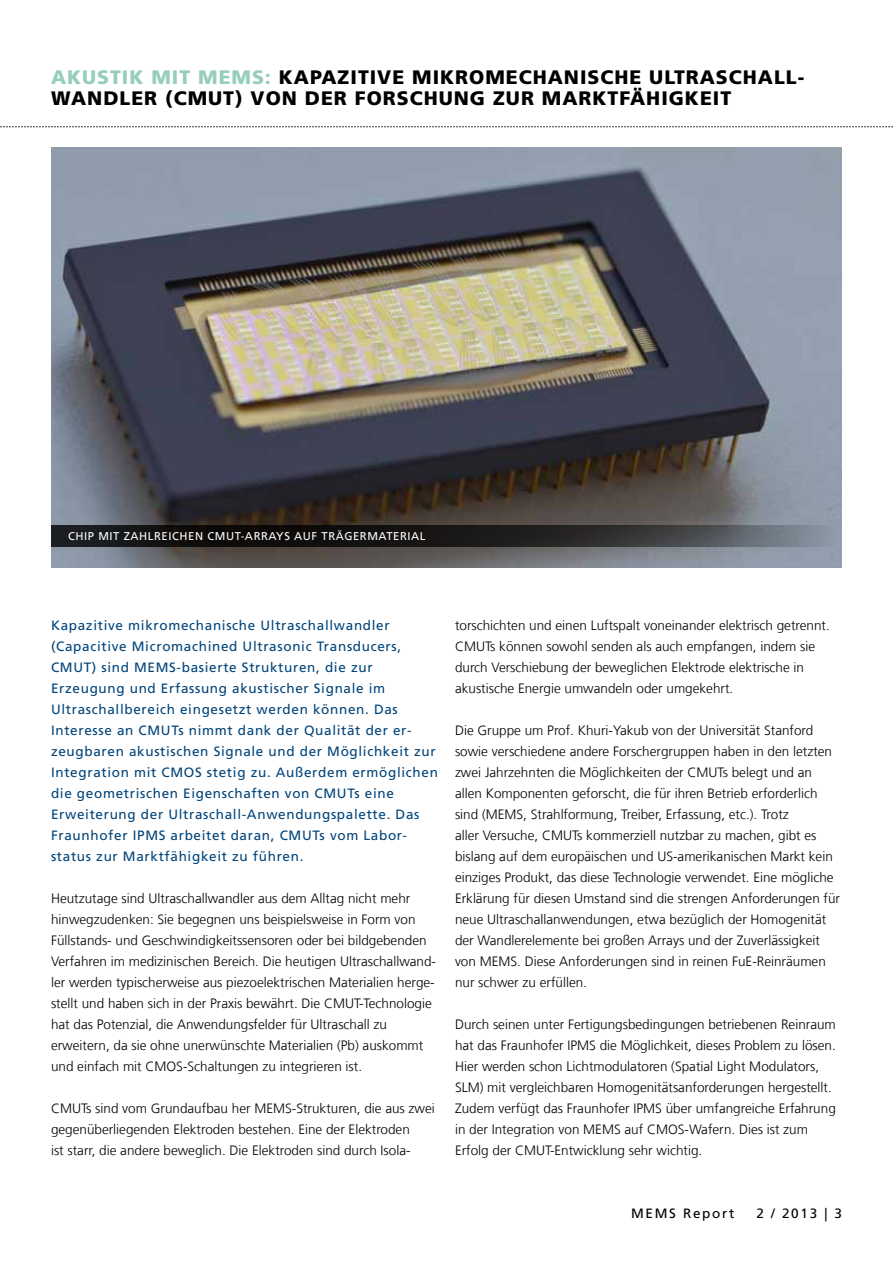
<style>
.page{position:relative;width:893px;height:1263px;background:#fff}
.page>*{position:absolute;margin:0;border:0;box-sizing:border-box;transform-origin:0 0}
.Überschrift_1{font:900 19.5px/21px "Frutiger LT Com";letter-spacing:.05em;color:#000}
.Text{font:300 13.5px/21px "Frutiger LT Com";color:#000}
.Intro{font:13.5px/21px "Frutiger LT Com";letter-spacing:.05em;color:#00447a}
.Pagina_links{font:13.5px "Frutiger LT Com";letter-spacing:.125em;color:#000}
.t1{font:11.25px "Frutiger LT Com";letter-spacing:.05em;color:#fff}
.s1{color:#95ceba}
</style>
<div class="page">
<svg style="left:0;top:126px;width:893px;height:1px"></svg>
<img style="left:51px;top:147px;width:791px;height:420px">
<svg style="left:51px;top:525px;width:791px;height:21px;background:#2b2b2d"></svg>
<p class="Überschrift_1" style="left:51px;top:67px;width:755px"><span class="s1">AKUSTIK MIT MEMS:</span> KAPAZITIVE MIKROMECHANISCHE ULTRASCHALL-<br>WANDLER (CMUT) VON DER FORSCHUNG ZUR MARKTFÄHIGKEIT</p>
<p class="t1" style="left:68px;top:529px;width:359px">CHIP MIT ZAHLREICHEN CMUT-ARRAYS AUF TRÄGERMATERIAL</p>
<p class="Intro" style="left:51px;top:615px;width:388px">Kapazitive mikromechanische Ultraschallwandler (Capacitive Micromachined Ultrasonic Transducers, CMUT) sind MEMS-basierte Strukturen, die zur Erzeugung und Erfassung akustischer Signale im Ultraschallbereich eingesetzt werden können. Das Interesse an CMUTs nimmt dank der Qualität der er&shy;zeugbaren akustischen Signale und der Möglichkeit zur Integration mit CMOS stetig zu. Außerdem ermöglichen die geometrischen Eigenschaften von CMUTs eine Erweiterung der Ultraschall-Anwendungspalette. Das Fraunhofer IPMS arbeitet daran, CMUTs vom Labor&shy;status zur Marktfähigkeit zu führen.</p>
<p class="Text" style="left:51px;top:888px;width:387px">Heutzutage sind Ultraschallwandler aus dem Alltag nicht mehr hinwegzudenken: Sie begegnen uns beispielsweise in Form von Füllstands- und Geschwindigkeitssensoren oder bei bildgebenden Verfahren im medizinischen Bereich. Die heutigen Ultraschallwand&shy;ler werden typischerweise aus piezoelektrischen Materialien herge&shy;stellt und haben sich in der Praxis bewährt. Die CMUT-Technologie hat das Potenzial, die Anwendungsfelder für Ultraschall zu erweitern, da sie ohne unerwünschte Materialien (Pb) auskommt und einfach mit CMOS-Schaltungen zu integrieren ist.</p>
<p class="Text" style="left:51px;top:1098px;width:385px">CMUTs sind vom Grundaufbau her MEMS-Strukturen, die aus zwei gegenüberliegenden Elektroden bestehen. Eine der Elektroden<br>ist starr, die andere beweglich. Die Elektroden sind durch Isola-</p>
<p class="Text" style="left:455px;top:615px;width:376px">torschichten und einen Luftspalt voneinander elektrisch getrennt.<br>CMUTs können sowohl senden als auch empfangen, indem sie durch Verschiebung der beweglichen Elektrode elektrische in akustische Energie umwandeln oder umgekehrt.</p>
<p class="Text" style="left:455px;top:720px;width:387px">Die Gruppe um Prof. Khuri-Yakub von der Universität Stanford sowie verschiedene andere Forschergruppen haben in den letzten zwei Jahrzehnten die Möglichkeiten der CMUTs belegt und an allen Komponenten geforscht, die für ihren Betrieb erforderlich sind (MEMS, Strahlformung, Treiber, Erfassung, etc.). Trotz<br>aller Versuche, CMUTs kommerziell nutzbar zu machen, gibt es bislang auf dem europäischen und US-amerikanischen Markt kein einziges Produkt, das diese Technologie verwendet. Eine mögliche Erklärung für diesen Umstand sind die strengen Anforderungen für neue Ultraschallanwendungen, etwa bezüglich der Homogenität der Wandlerelemente bei großen Arrays und der Zuverlässigkeit von MEMS. Diese Anforderungen sind in reinen FuE-Reinräumen nur schwer zu erfüllen.</p>
<p class="Text" style="left:455px;top:1014px;width:382px">Durch seinen unter Fertigungsbedingungen betriebenen Reinraum hat das Fraunhofer IPMS die Möglichkeit, dieses Problem zu lösen.<br>Hier werden schon Lichtmodulatoren (Spatial Light Modulators, SLM) mit vergleichbaren Homogenitätsanforderungen hergestellt.<br>Zudem verfügt das Fraunhofer IPMS über umfangreiche Erfahrung in der Integration von MEMS auf CMOS-Wafern. Dies ist zum Erfolg der CMUT-Entwicklung sehr wichtig.</p>
<p class="Pagina_links" style="left:631px;top:1205px;width:105px">MEMS Report</p>
<p class="Pagina_links" style="left:757px;top:1205px;width:87px">2 / 2013 | 3</p>
</div>
